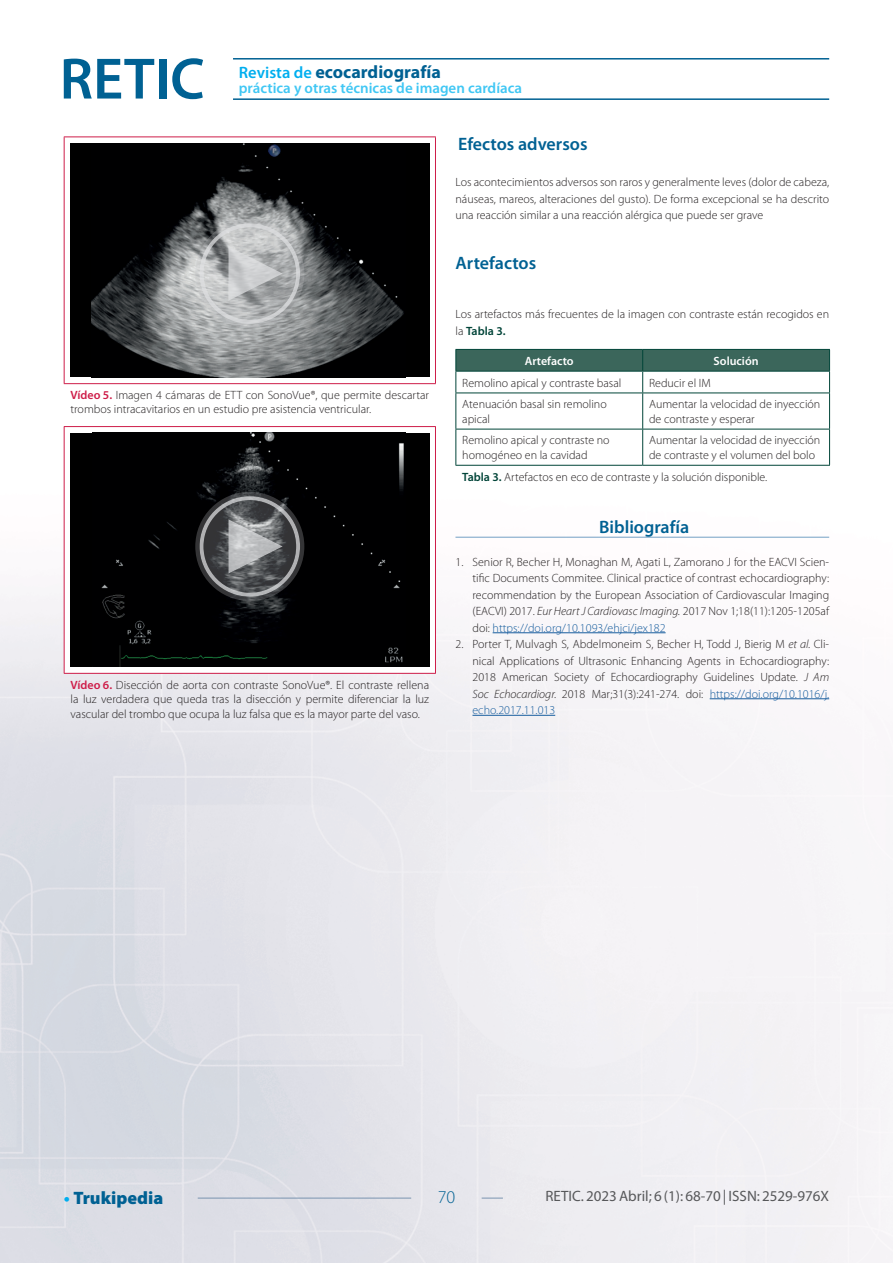
<style>
.page{position:relative;width:893px;height:1263px;background:#fff}
.page>*{position:absolute;margin:0;border:0;box-sizing:border-box;transform-origin:0 0}
._02_Primer_Orden{font:600 18px "Myriad Pro";color:#006193}
.t1{font:700 18px "Myriad Pro";color:#006193}
.Titulo_bibliografia{font:600 18px "Myriad Pro";color:#006193}
.t2{font:900 18px "Myriad Pro";color:#006193}
.t3{font:300 18px "Myriad Pro";color:#006193}
.t4{font:15px "Myriad Pro";color:#57585a}
.t5{font:600 15px "Myriad Pro";color:#40c7f4}
._01_Texto_comun{font:300 12px/16.5px "Myriad Pro";color:#231f20;text-align:justify}
.Pies_video{font:300 12px/14.4px "Myriad Pro";color:#231f20}
._04_Texto_Tabla{font:300 12px/14.4px "Myriad Pro";color:#231f20}
.Pies_tablas{font:300 12px "Myriad Pro";color:#231f20}
._06_Texto_tabla_cabe{font:600 12px "Myriad Pro";color:#fff}
.s1{font-weight:600;font-size:16.5px;color:#00aeef}
.s2{font-weight:600;color:#ce1d49}
.s3{font-weight:600;color:#004438}
.s4{font-style:italic}
.s5{color:#175d9e}
.s6{font-weight:700;color:#00aeef}
</style>
<div class="page">
<img style="left:0;top:58px;width:893px;height:1205px">
<hr style="left:233px;top:58px;width:596px;height:2px;background:#006193">
<hr style="left:233px;top:98px;width:596px;height:2px;background:#006193">
<svg style="left:64px;top:59px;width:90px;height:40px"></svg>
<div style="left:159px;top:59px;width:7px;height:40px;background:#006193"></div>
<svg style="left:172px;top:58px;width:31px;height:41px"></svg>
<hr style="left:198px;top:1198px;width:213px;height:1px;background:#7a94b0">
<svg style="left:482px;top:1198px;width:21px;height:1px"></svg>
<div style="left:64px;top:137px;width:371px;height:247px;background:#fff"></div>
<hr style="left:64px;top:137px;width:372px;height:1px;background:#ce1d49">
<hr style="left:64px;top:137px;width:1px;height:246px;background:#ce1d49">
<hr style="left:435px;top:137px;width:1px;height:246px;background:#ce1d49">
<hr style="left:64px;top:383px;width:372px;height:1px;background:#ce1d49">
<div style="left:70px;top:143px;width:359px;height:234px;background:#000"></div>
<img style="left:91px;top:143px;width:313px;height:234px">
<div style="left:64px;top:427px;width:371px;height:246px;background:#fff"></div>
<hr style="left:64px;top:426px;width:372px;height:1px;background:#ce1d49">
<hr style="left:64px;top:427px;width:1px;height:246px;background:#ce1d49">
<hr style="left:435px;top:427px;width:1px;height:246px;background:#ce1d49">
<hr style="left:64px;top:673px;width:372px;height:1px;background:#ce1d49">
<div style="left:70px;top:433px;width:359px;height:234px;background:#000"></div>
<img style="left:101px;top:433px;width:303px;height:234px">
<hr style="left:455px;top:537px;width:374px;height:1px;background:#73a0c4">
<hr style="left:493px;top:632px;width:173px;height:1px;background:#175d9e">
<hr style="left:710px;top:698px;width:119px;height:1px;background:#175d9e">
<hr style="left:472px;top:715px;width:83px;height:1px;background:#175d9e">
<svg style="left:455px;top:349px;width:375px;height:116px"></svg>
<hr style="left:455px;top:371px;width:188px;height:1px;background:#004438">
<hr style="left:643px;top:371px;width:187px;height:1px;background:#004438">
<hr style="left:455px;top:465px;width:188px;height:1px;background:#004438">
<hr style="left:643px;top:465px;width:187px;height:1px;background:#004438">
<svg style="left:195px;top:219px;width:109px;height:109px;background:#b0b2b3"></svg>
<svg style="left:195px;top:492px;width:109px;height:109px"></svg>
<h1 class="t1" style="left:239px;top:60px;width:204px"><span class="s1">Revista de</span> ecocardiografía</h1>
<p class="t5" style="left:239px;top:78px;width:285px">práctica y otras técnicas de imagen cardíaca</p>
<p class="Pies_video" style="left:71px;top:388px;width:360px"><span class="s2">Vídeo 5.</span> Imagen 4 cámaras de ETT con SonoVue®, que permite descartar trombos intracavitarios en un estudio pre asistencia ventricular.</p>
<p class="Pies_video" style="left:71px;top:678px;width:360px;text-align:justify"><span class="s2">Vídeo 6.</span> Disección de aorta con contraste SonoVue®. El contraste rellena la luz verdadera que queda tras la disección y permite diferenciar la luz vascular del trombo que ocupa la luz falsa que es la mayor parte del vaso.</p>
<p class="_02_Primer_Orden" style="left:458px;top:133px;width:131px">Efectos adversos</p>
<p class="_01_Texto_comun" style="left:455px;top:174px;width:375px">Los acontecimientos adversos son raros y generalmente leves (dolor de cabeza, náuseas, mareos, alteraciones del gusto). De forma excepcional se ha descrito una reacción similar a una reacción alérgica que puede ser grave</p>
<p class="_02_Primer_Orden" style="left:455px;top:251px;width:82px">Artefactos</p>
<p class="_01_Texto_comun" style="left:455px;top:306px;width:375px">Los artefactos más frecuentes de la imagen con contraste están recogidos en la <span class="s3">Tabla 3.</span></p>
<p class="_06_Texto_tabla_cabe" style="left:525px;top:353px;width:50px">Artefacto</p>
<p class="_06_Texto_tabla_cabe" style="left:714px;top:353px;width:47px">Solución</p>
<p class="_04_Texto_Tabla" style="left:462px;top:376px;width:161px">Remolino apical y contraste basal</p>
<p class="_04_Texto_Tabla" style="left:649px;top:376px;width:63px">Reducir el IM</p>
<p class="_04_Texto_Tabla" style="left:462px;top:397px;width:146px">Atenuación basal sin remolino apical</p>
<p class="_04_Texto_Tabla" style="left:649px;top:397px;width:173px">Aumentar la velocidad de inyección de contraste y esperar</p>
<p class="_04_Texto_Tabla" style="left:462px;top:433px;width:149px">Remolino apical y contraste no homogéneo en la cavidad</p>
<p class="_04_Texto_Tabla" style="left:649px;top:433px;width:173px">Aumentar la velocidad de inyección de contraste y el volumen del bolo</p>
<p class="Pies_tablas" style="left:462px;top:470px;width:307px"><span class="s3">Tabla 3.</span> Artefactos en eco de contraste y la solución disponible.</p>
<p class="Titulo_bibliografia" style="left:599px;top:515px;width:92px">Bibliografía</p>
<p class="_01_Texto_comun" style="left:472px;top:553px;width:358px;text-indent:-17px">1. Senior R, Becher H, Monaghan M, Agati L, Zamorano J for the EACVI Scien&shy;tific Documents Commitee. Clinical practice of contrast echocardiography: recommendation by the European Association of Cardiovascular Imaging (EACVI) 2017. <span class="s4">Eur Heart J Cardiovasc Imaging.</span> 2017 Nov 1;18(11):1205-1205af doi: <span class="s5">https://doi.org/10.1093/ehjci/jex182</span></p>
<p class="_01_Texto_comun" style="left:472px;top:636px;width:358px;text-indent:-17px">2. Porter T, Mulvagh S, Abdelmoneim S, Becher H, Todd J, Bierig M <span class="s4">et al.</span> Cli&shy;nical Applications of Ultrasonic Enhancing Agents in Echocardiography:<br>2018 American Society of Echocardiography Guidelines Update. <span class="s4">J Am Soc Echocardiogr.</span> 2018 Mar;31(3):241-274. doi: <span class="s5">https://doi.org/10.1016/j. echo.2017.11.013</span></p>
<h1 class="t2" style="left:64px;top:1188px;width:101px"><span class="s6">•</span> Trukipedia</h1>
<h1 class="t3" style="left:438px;top:1187px;width:19px">70</h1>
<p class="t4" style="left:545px;top:1187px;width:285px">RETIC. 2023 Abril; 6 (1): 68-70 | ISSN: 2529-976X</p>
</div>
